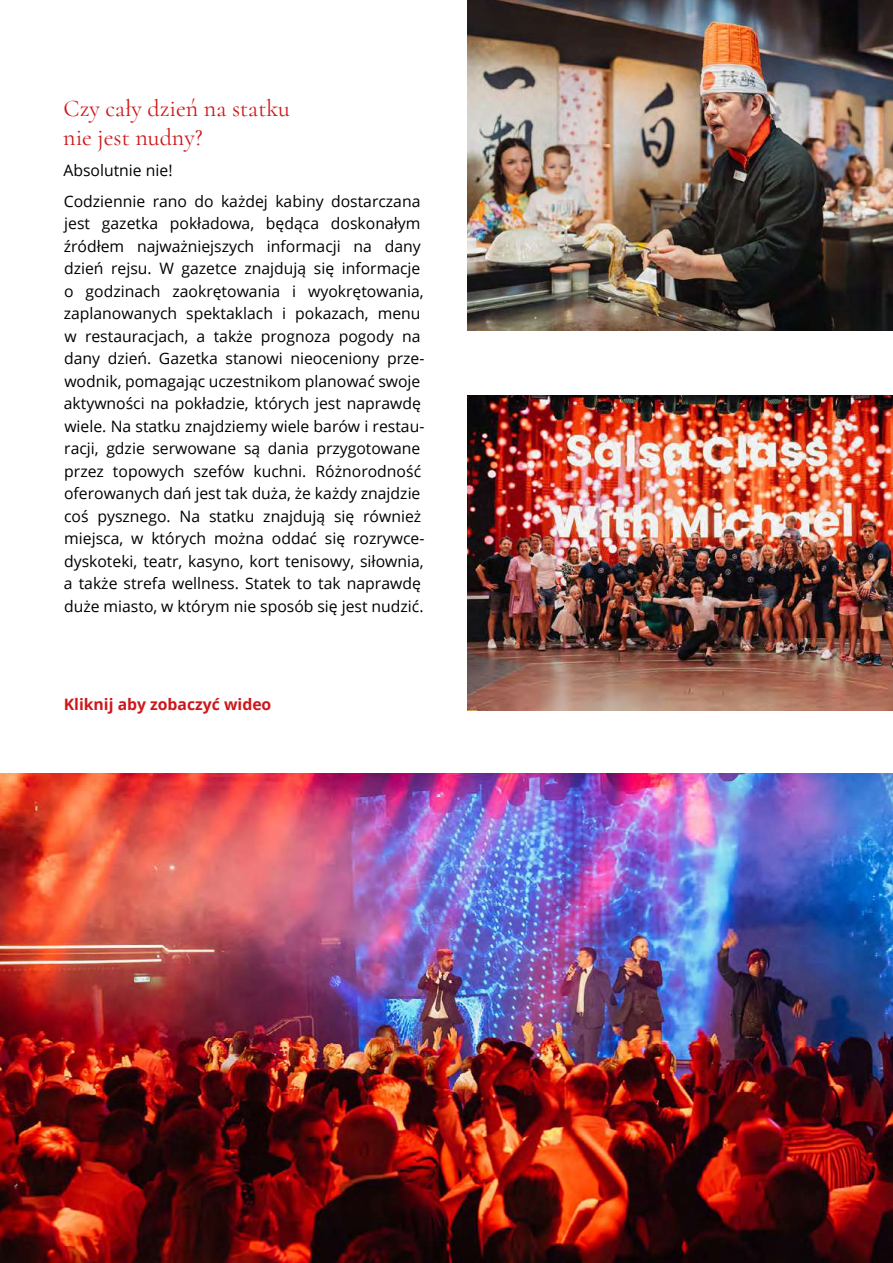
<style>
.page{position:relative;width:893px;height:1263px;background:#fff}
.page>*{position:absolute;margin:0;border:0;box-sizing:border-box;transform-origin:0 0}
.t1{font:24px/28.8px "Cormorant";color:#cd171a}
.t2{font:15.75px/22.5px "Open Sans";color:#000}
.t3{font:700 15.75px "Open Sans";color:#cd171a}
</style>
<div class="page">
<img style="left:0;top:774px;width:893px;height:489px">
<img style="left:468px;top:0;width:425px;height:331px">
<img style="left:468px;top:395px;width:425px;height:315px">
<h1 class="t1" style="left:63px;top:94px;width:228px">Czy cały dzień na statku nie jest nudny?</h1>
<p class="t2" style="left:63px;top:154px;width:359px;line-height:31px">Absolutnie nie!<br>Codziennie rano do każdej kabiny dostarczana</p>
<p class="t2" style="left:64px;top:212px;width:362px">jest gazetka pokładowa, będąca doskonałym źródłem najważniejszych informacji na dany dzień rejsu. W gazetce znajdują się informacje o godzinach zaokrętowania i wyokrętowania, zaplanowanych spektaklach i pokazach, menu w restauracjach, a także prognoza pogody na dany dzień. Gazetka stanowi nieoceniony prze&shy;wodnik, pomagając uczestnikom planować swoje aktywności na pokładzie, których jest naprawdę wiele. Na statku znajdziemy wiele barów i restau&shy;racji, gdzie serwowane są dania przygotowane przez topowych szefów kuchni. Różnorodność oferowanych dań jest tak duża, że każdy znajdzie coś pysznego. Na statku znajdują się również miejsca, w których można oddać się rozrywce&shy;dyskoteki, teatr, kasyno, kort tenisowy, siłownia, a także strefa wellness. Statek to tak naprawdę duże miasto, w którym nie sposób się jest nudzić.</p>
<p class="t3" style="left:64px;top:693px;width:209px">Kliknij aby zobaczyć wideo</p>
</div>
